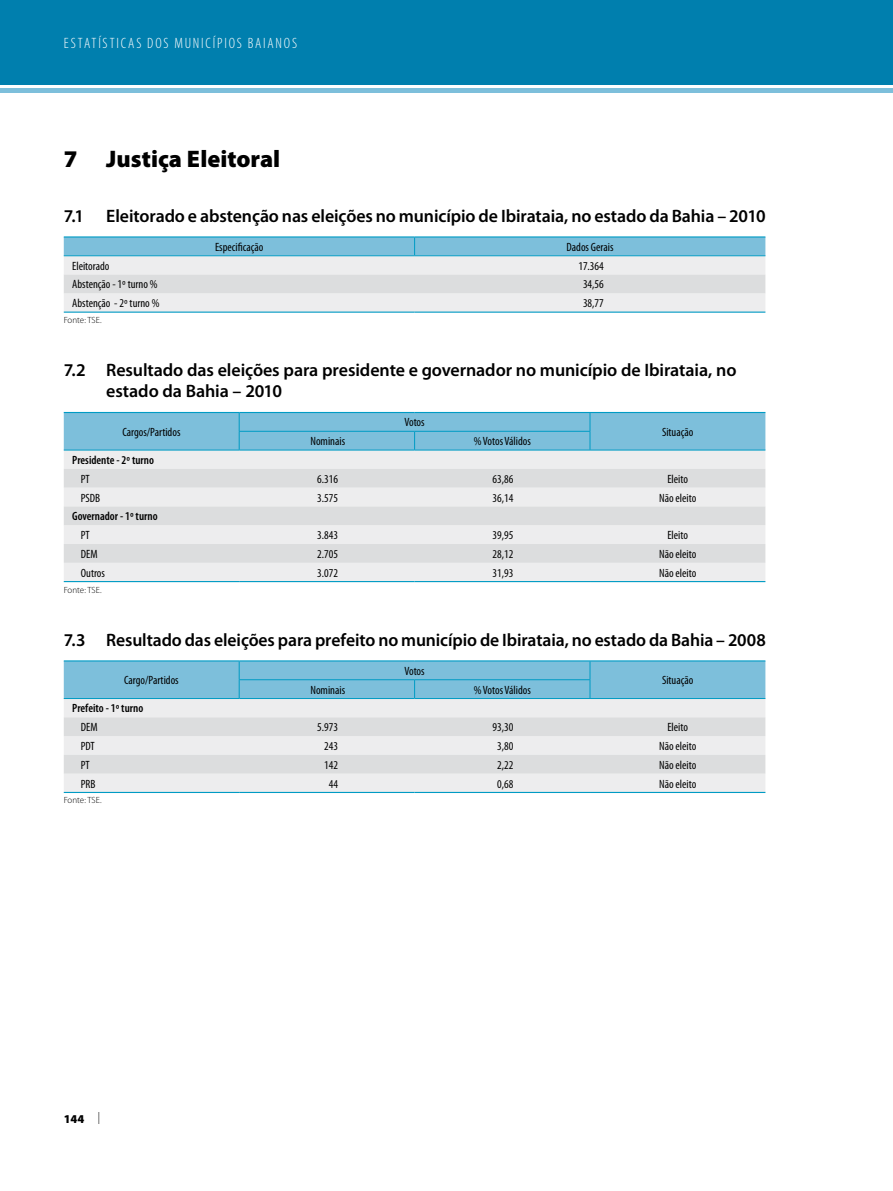
<style>
.page{position:relative;width:893px;height:1191px;background:#fff}
.page>*{position:absolute;margin:0;border:0;box-sizing:border-box;transform-origin:0 0}
.t1{font:900 24px "Myriad Pro";color:#000}
.t2{font:600 18px/21px "Myriad Pro";letter-spacing:-.005em;color:#000}
.t3{font:300 condensed 15px "Myriad Pro";letter-spacing:.12em;color:#fff}
.t4{font:condensed 12px "Myriad Pro";color:#000}
.t5{font:600 condensed 12px "Myriad Pro";color:#000}
.t6{font:900 12px "Myriad Pro";color:#000}
.t7{font:300 9px "Myriad Pro";color:#000}
.s1{font-weight:300;font-stretch:condensed}
</style>
<div class="page">
<div style="left:0;top:0;width:893px;height:85px;background:#007fae"></div>
<hr style="left:0;top:88px;width:893px;height:4px;background:#7dbfdb">
<svg style="left:64px;top:237px;width:701px;height:74px;background:#cbdde4"></svg>
<hr style="left:64px;top:236px;width:351px;height:1px;background:#009bc4">
<hr style="left:415px;top:236px;width:350px;height:1px;background:#009bc4">
<hr style="left:64px;top:255px;width:351px;height:1px;background:#009bc4">
<hr style="left:415px;top:255px;width:350px;height:1px;background:#009bc4">
<hr style="left:64px;top:311px;width:351px;height:2px;background:#009bc4">
<hr style="left:415px;top:311px;width:350px;height:2px;background:#009bc4">
<div style="left:64px;top:451px;width:701px;height:130px;background:#ededee"></div>
<svg style="left:64px;top:469px;width:701px;height:94px;background:#e2e3e4"></svg>
<svg style="left:64px;top:413px;width:701px;height:37px;background:#79bdda"></svg>
<hr style="left:64px;top:412px;width:175px;height:1px;background:#009bc4">
<hr style="left:239px;top:412px;width:176px;height:1px;background:#009bc4">
<hr style="left:415px;top:412px;width:175px;height:1px;background:#009bc4">
<hr style="left:590px;top:412px;width:175px;height:1px;background:#009bc4">
<hr style="left:64px;top:450px;width:175px;height:1px;background:#009bc4">
<hr style="left:239px;top:450px;width:176px;height:1px;background:#009bc4">
<hr style="left:415px;top:450px;width:175px;height:1px;background:#009bc4">
<hr style="left:590px;top:450px;width:175px;height:1px;background:#009bc4">
<hr style="left:64px;top:581px;width:175px;height:1px;background:#009bc4">
<hr style="left:239px;top:581px;width:176px;height:1px;background:#009bc4">
<hr style="left:415px;top:581px;width:175px;height:1px;background:#009bc4">
<hr style="left:590px;top:581px;width:175px;height:1px;background:#009bc4">
<div style="left:64px;top:699px;width:701px;height:93px;background:#ededee"></div>
<svg style="left:64px;top:717px;width:701px;height:56px;background:#e1e2e3"></svg>
<div style="left:64px;top:661px;width:701px;height:37px;background:#7dbfdb"></div>
<hr style="left:64px;top:660px;width:175px;height:1px;background:#009bc4">
<hr style="left:239px;top:660px;width:176px;height:1px;background:#009bc4">
<hr style="left:415px;top:660px;width:175px;height:1px;background:#009bc4">
<hr style="left:590px;top:660px;width:175px;height:1px;background:#009bc4">
<hr style="left:64px;top:698px;width:175px;height:1px;background:#009bc4">
<hr style="left:239px;top:698px;width:176px;height:1px;background:#009bc4">
<hr style="left:415px;top:698px;width:175px;height:1px;background:#009bc4">
<hr style="left:590px;top:698px;width:175px;height:1px;background:#009bc4">
<hr style="left:64px;top:792px;width:175px;height:1px;background:#009bc4">
<hr style="left:239px;top:792px;width:176px;height:1px;background:#009bc4">
<hr style="left:415px;top:792px;width:175px;height:1px;background:#009bc4">
<hr style="left:590px;top:792px;width:175px;height:1px;background:#009bc4">
<p class="t3" style="left:64px;top:34px;width:235px">ESTATÍSTICAS DOS MUNICÍPIOS BAIANOS</p>
<h1 class="t1" style="left:64px;top:143px;width:218px">7 Justiça Eleitoral</h1>
<h2 class="t2" style="left:64px;top:205px;width:703px">7.1 Eleitorado e abstenção nas eleições no município de Ibirataia, no estado da Bahia – 2010</h2>
<p class="t4" style="left:215px;top:240px;width:50px">Especificação</p>
<p class="t4" style="left:566px;top:240px;width:49px">Dados Gerais</p>
<p class="t4" style="left:72px;top:258px;width:39px">Eleitorado</p>
<p class="t4" style="left:578px;top:258px;width:27px">17.364</p>
<p class="t4" style="left:72px;top:277px;width:87px">Abstenção - 1º turno %</p>
<p class="t4" style="left:583px;top:277px;width:22px">34,56</p>
<p class="t4" style="left:72px;top:296px;width:89px">Abstenção - 2º turno %</p>
<p class="t4" style="left:583px;top:296px;width:22px">38,77</p>
<p class="t7" style="left:64px;top:315px;width:39px">Fonte: TSE.</p>
<h2 class="t2" style="left:106px;top:359px;width:632px;text-indent:-43px">7.2 Resultado das eleições para presidente e governador no município de Ibirataia, no estado da Bahia – 2010</h2>
<p class="t4" style="left:122px;top:424px;width:59px">Cargos/Partidos</p>
<p class="t4" style="left:404px;top:415px;width:22px">Votos</p>
<p class="t4" style="left:662px;top:424px;width:33px">Situação</p>
<p class="t4" style="left:310px;top:434px;width:36px">Nominais</p>
<p class="t4" style="left:474px;top:434px;width:59px">% Votos Válidos</p>
<p class="t5" style="left:72px;top:452px;width:83px">Presidente - 2º turno</p>
<p class="t4" style="left:81px;top:471px;width:11px">PT</p>
<p class="t4" style="left:317px;top:471px;width:22px">6.316</p>
<p class="t4" style="left:493px;top:471px;width:22px">63,86</p>
<p class="t4" style="left:667px;top:471px;width:22px">Eleito</p>
<p class="t4" style="left:81px;top:490px;width:21px">PSDB</p>
<p class="t4" style="left:317px;top:490px;width:22px">3.575</p>
<p class="t4" style="left:493px;top:490px;width:22px">36,14</p>
<p class="t4" style="left:659px;top:490px;width:39px">Não eleito</p>
<p class="t5" style="left:72px;top:509px;width:87px">Governador - 1º turno</p>
<p class="t4" style="left:81px;top:528px;width:11px">PT</p>
<p class="t4" style="left:317px;top:528px;width:22px">3.843</p>
<p class="t4" style="left:493px;top:528px;width:22px">39,95</p>
<p class="t4" style="left:667px;top:528px;width:22px">Eleito</p>
<p class="t4" style="left:81px;top:546px;width:18px">DE M</p>
<p class="t4" style="left:317px;top:546px;width:22px">2.705</p>
<p class="t4" style="left:493px;top:546px;width:22px">28,12</p>
<p class="t4" style="left:659px;top:546px;width:39px">Não eleito</p>
<p class="t4" style="left:81px;top:565px;width:26px">Outros</p>
<p class="t4" style="left:317px;top:565px;width:22px">3.072</p>
<p class="t4" style="left:493px;top:565px;width:22px">31,93</p>
<p class="t4" style="left:659px;top:565px;width:39px">Não eleito</p>
<p class="t7" style="left:64px;top:584px;width:39px">Fonte: TSE.</p>
<h2 class="t2" style="left:64px;top:629px;width:704px">7.3 Resultado das eleições para prefeito no município de Ibirataia, no estado da Bahia – 2008</h2>
<p class="t4" style="left:124px;top:673px;width:56px">Cargo/Partidos</p>
<p class="t4" style="left:404px;top:663px;width:22px">Votos</p>
<p class="t4" style="left:662px;top:673px;width:33px">Situação</p>
<p class="t4" style="left:310px;top:682px;width:36px">Nominais</p>
<p class="t4" style="left:474px;top:682px;width:59px">% Votos Válidos</p>
<p class="t5" style="left:72px;top:701px;width:72px">Prefeito - 1º turno</p>
<p class="t4" style="left:81px;top:720px;width:18px">DE M</p>
<p class="t4" style="left:317px;top:720px;width:22px">5.973</p>
<p class="t4" style="left:493px;top:720px;width:22px">93,30</p>
<p class="t4" style="left:667px;top:720px;width:22px">Eleito</p>
<p class="t4" style="left:81px;top:738px;width:16px">PDT</p>
<p class="t4" style="left:324px;top:738px;width:15px">243</p>
<p class="t4" style="left:497px;top:738px;width:18px">3,80</p>
<p class="t4" style="left:659px;top:738px;width:39px">Não eleito</p>
<p class="t4" style="left:81px;top:757px;width:11px">PT</p>
<p class="t4" style="left:324px;top:757px;width:15px">142</p>
<p class="t4" style="left:497px;top:757px;width:18px">2,22</p>
<p class="t4" style="left:659px;top:757px;width:39px">Não eleito</p>
<p class="t4" style="left:81px;top:776px;width:16px">PRB</p>
<p class="t4" style="left:329px;top:776px;width:11px">44</p>
<p class="t4" style="left:497px;top:776px;width:18px">0,68</p>
<p class="t4" style="left:659px;top:776px;width:39px">Não eleito</p>
<p class="t7" style="left:64px;top:795px;width:39px">Fonte: TSE.</p>
<p class="t6" style="left:64px;top:1110px;width:38px">144 <span class="s1">|</span></p>
</div>
